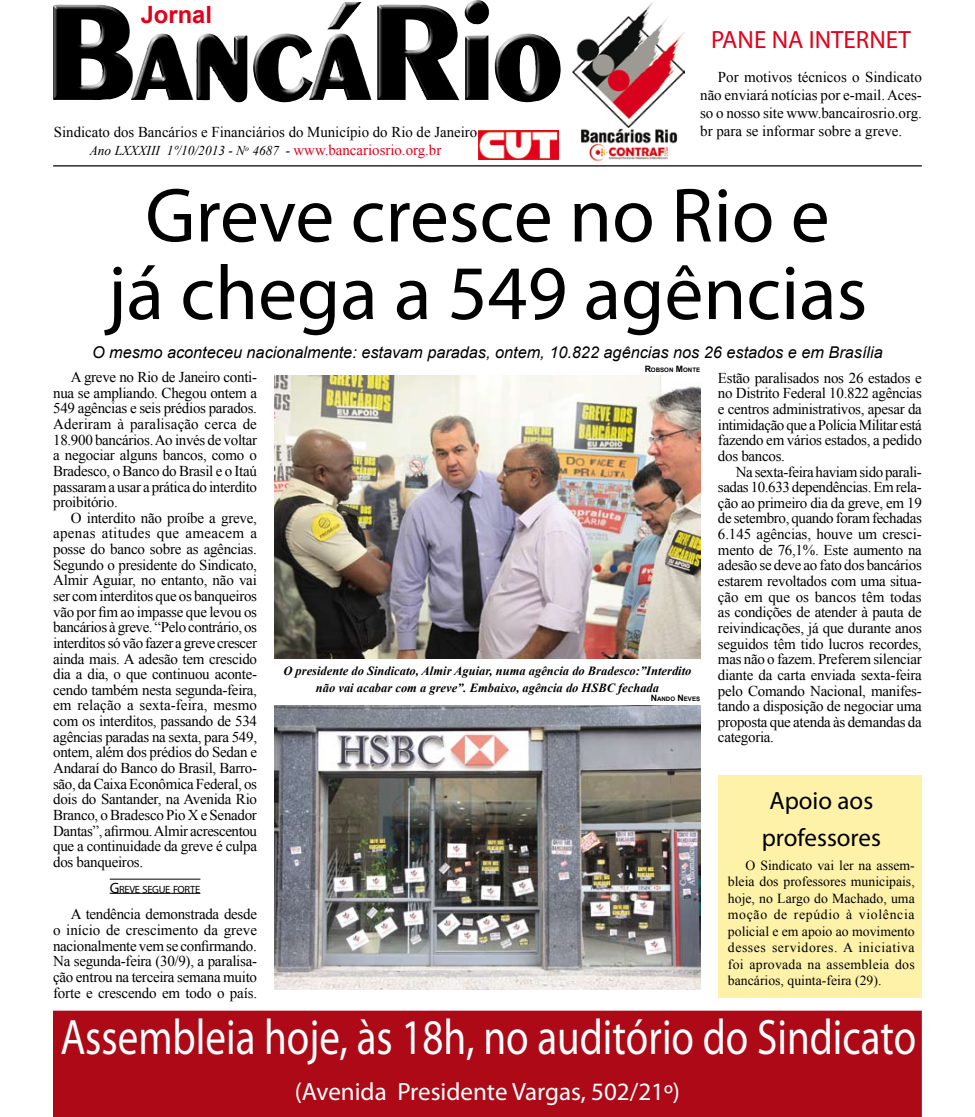
<style>
.page{position:relative;width:975px;height:1117px;background:#fff}
.page>*{position:absolute;margin:0;border:0;box-sizing:border-box;transform-origin:0 0}
.t1{font:77.5px/77.5px "Myriad Pro";color:#000;text-align:center}
.t2{font:50px "Myriad Pro";color:#fff;scale:.82 1}
.t3{font:25px "Myriad Pro";color:#fff}
.t4{font:25px/37px "Myriad Pro";color:#000;text-align:center}
.t5{font:25px "Myriad Pro";color:#e2001a}
.t6{font:700 23.75px "Arial";color:#e2001a}
.t7{font:italic 16.25px "Arial";color:#000}
.t8{font:15px/15.6px "Times New Roman";letter-spacing:-.02em;color:#000;text-align:justify}
.t9{font:15px "Times New Roman";color:#000}
.t10{font:13.75px/16.5px "Times New Roman";letter-spacing:.02em;color:#000;text-align:justify}
.t11{font:italic 13.5px "Times New Roman";color:#000}
.t12{font:italic 700 12.5px/16.5px "Times New Roman";color:#000;text-align:center}
.t13{font:10.5px "Myriad Pro";letter-spacing:-.03em;color:#000}
.t14{font:700 6.12px "Arial";color:#000}
.s1{font-style:normal;font-size:15px;color:#e2001a}
.s2{font-size:15px}
.s3{font-size:8.75px}
</style>
<div class="page">
<div style="left:718px;top:774px;width:203px;height:223px;background:#fef2a9"></div>
<div style="left:54px;top:1011px;width:867px;height:105px;background:#ae0917"></div>
<div style="left:53px;top:1010px;width:868px;height:106px;border:1px solid #ae0917"></div>
<hr style="left:53px;top:165px;width:868px;height:1px;background:#000">
<img style="left:53px;top:0;width:437px;height:100px">
<img style="left:478px;top:130px;width:80px;height:29px">
<img style="left:573px;top:2px;width:111px;height:160px">
<hr style="left:110px;top:878px;width:90px;height:1px;background:#000">
<hr style="left:110px;top:892px;width:90px;height:1px;background:#000">
<img style="left:275px;top:375px;width:425px;height:283px">
<img style="left:274px;top:705px;width:426px;height:284px">
<h3 class="t6" style="left:141px;top:-1px;width:73px">Jornal</h3>
<p class="t9" style="left:54px;top:122px;width:425px">Sindicato dos Bancários e Financiários do Município do Rio de Janeiro</p>
<p class="t11" style="left:90px;top:141px;width:353px">Ano LXXXIII 1º/10/2013 - N<sup>o</sup> 4687 - <span class="s1">www.bancariosrio.org.br</span></p>
<h3 class="t5" style="left:711px;top:25px;width:201px">PANE NA INTERNET</h3>
<p class="t8" style="left:700px;top:67px;width:223px;line-height:18px;text-indent:18px">Por motivos técnicos o Sindicato não enviará notícias por e-mail. Aces&shy;so o nosso site www.bancairosrio.org. br para se informar sobre a greve.</p>
<h1 class="t1" style="left:108px;top:175px;width:761px">Greve cresce no Rio e já chega a 549 agências</h1>
<p class="t7" style="left:92px;top:341px;width:792px">O mesmo aconteceu nacionalmente: estavam paradas, ontem, 10.822 agências nos 26 estados e em Brasília</p>
<p class="t8" style="left:53px;top:369px;width:205px;text-indent:18px">A greve no Rio de Janeiro conti&shy;nua se ampliando. Chegou ontem a 549 agências e seis prédios parados.<br>Aderiram à paralisação cerca de 18.900 bancários. Ao invés de voltar a negociar alguns bancos, como o Bradesco, o Banco do Brasil e o Itaú passaram a usar a prática do interdito proibitório.</p>
<p class="t8" style="left:53px;top:509px;width:205px;text-indent:18px">O interdito não proíbe a greve, apenas atitudes que ameacem a posse do banco sobre as agências.<br>Segundo o presidente do Sindicato, Almir Aguiar, no entanto, não vai ser com interditos que os banqueiros vão por fim ao impasse que levou os bancários à greve. “Pelo contrário, os interditos só vão fazer a greve crescer ainda mais. A adesão tem crescido dia a dia, o que continuou aconte&shy;cendo também nesta segunda-feira, em relação a sexta-feira, mesmo com os interditos, passando de 534 agências paradas na sexta, para 549, ontem, além dos prédios do Sedan e Andaraí do Banco do Brasil, Barro&shy;são, da Caixa Econômica Federal, os dois do Santander, na Avenida Rio Branco, o Bradesco Pio X e Senador Dantas”, afirmou. Almir acrescentou que a continuidade da greve é culpa dos banqueiros.</p>
<p class="t13" style="left:110px;top:882px;width:92px"><span class="s2">G</span>REVE SEGUE FORTE</p>
<p class="t8" style="left:53px;top:906px;width:205px;text-indent:18px">A tendência demonstrada desde o início de crescimento da greve nacionalmente vem se confirmando.<br>Na segunda-feira (30/9), a paralisa&shy;ção entrou na terceira semana muito forte e crescendo em todo o país.</p>
<p class="t14" style="left:644px;top:366px;width:57px"><span class="s3">R</span>OBSON <span class="s3">M</span>ONTE</p>
<p class="t8" style="left:718px;top:369px;width:205px">Estão paralisados nos 26 estados e no Distrito Federal 10.822 agências e centros administrativos, apesar da intimidação que a Polícia Militar está fazendo em vários estados, a pedido dos bancos.</p>
<p class="t8" style="left:718px;top:463px;width:205px;text-indent:18px">Na sexta-feira haviam sido parali&shy;sadas 10.633 dependências. Em rela&shy;ção ao primeiro dia da greve, em 19 de setembro, quando foram fechadas 6.145 agências, houve um cresci&shy;mento de 76,1%. Este aumento na adesão se deve ao fato dos bancários estarem revoltados com uma situa&shy;ção em que os bancos têm todas as condições de atender à pauta de reivindicações, já que durante anos seguidos têm tido lucros recordes, mas não o fazem. Preferem silenciar diante da carta enviada sexta-feira pelo Comando Nacional, manifes&shy;tando a disposição de negociar uma proposta que atenda às demandas da categoria.</p>
<p class="t12" style="left:283px;top:662px;width:409px">O presidente do Sindicato, Almir Aguiar, numa agência do Bradesco:”Interdito não vai acabar com a greve”. Embaixo, agência do HSBC fechada</p>
<p class="t14" style="left:650px;top:694px;width:51px"><span class="s3">N</span>ANDO <span class="s3">N</span> EVES</p>
<h3 class="t4" style="left:761px;top:781px;width:121px">Apoio aos professores</h3>
<p class="t10" style="left:728px;top:856px;width:188px;text-indent:18px">O Sindicato vai ler na assem&shy;bleia dos professores municipais, hoje, no Largo do Machado, uma moção de repúdio à violência policial e em apoio ao movimento desses servidores. A iniciativa foi aprovada na assembleia dos bancários, quinta-feira (29).</p>
<h2 class="t2" style="left:60px;top:1006px;width:1045px">Assembleia hoje, às 18h, no auditório do Sindicato</h2>
<h3 class="t3" style="left:295px;top:1076px;width:386px">(Avenida Presidente Vargas, 502/21º)</h3>
</div>
